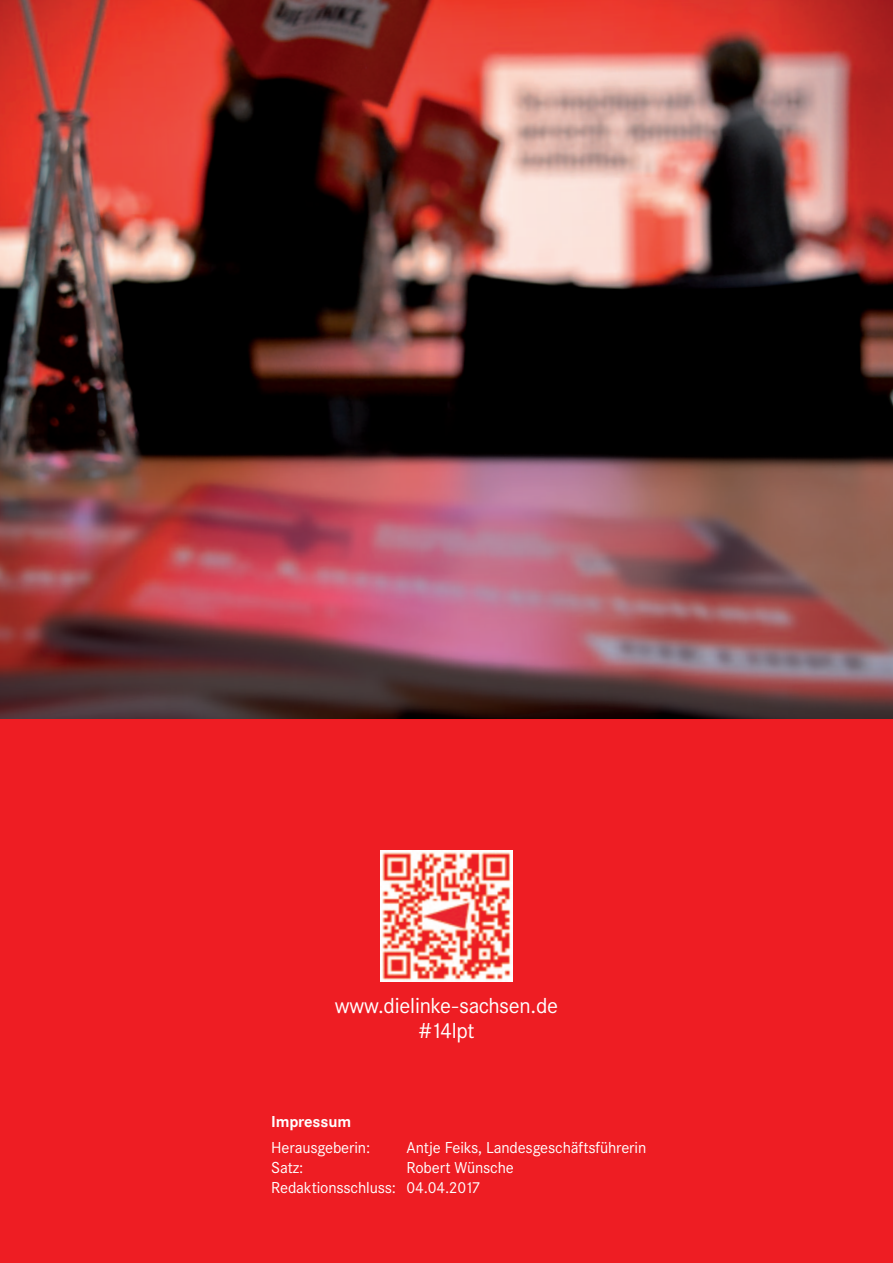
<style>
.page{position:relative;width:893px;height:1263px;background:#fff}
.page>*{position:absolute;margin:0;border:0;box-sizing:border-box;transform-origin:0 0}
.t1{font:22.5px/25px "Corporate S";letter-spacing:-.01em;color:#fff;text-align:center}
.t2{font:16.5px/19.8px "Corporate S";letter-spacing:-.01em;color:#fff}
.t3{font:700 16.5px "Corporate S";letter-spacing:-.01em;color:#fff}
</style>
<div class="page">
<div style="left:0;top:676px;width:893px;height:587px;background:#ee1d23"></div>
<img style="left:0;top:0;width:893px;height:719px">
<img style="left:381px;top:851px;width:131px;height:131px">
<h1 class="t1" style="left:335px;top:993px;width:225px">www.dielinke-sachsen.de #14lpt</h1>
<p class="t3" style="left:271px;top:1112px;width:81px">Impressum</p>
<p class="t2" style="left:271px;top:1138px;width:100px">Herausgeberin:</p>
<p class="t2" style="left:407px;top:1138px;width:241px">Antje Feiks, Landesgeschäftsführerin</p>
<p class="t2" style="left:271px;top:1158px;width:34px">Satz:</p>
<p class="t2" style="left:271px;top:1158px;width:244px;text-indent:135px">Robert Wünsche<br>Redaktionsschluss: 04.04.2017</p>
</div>
